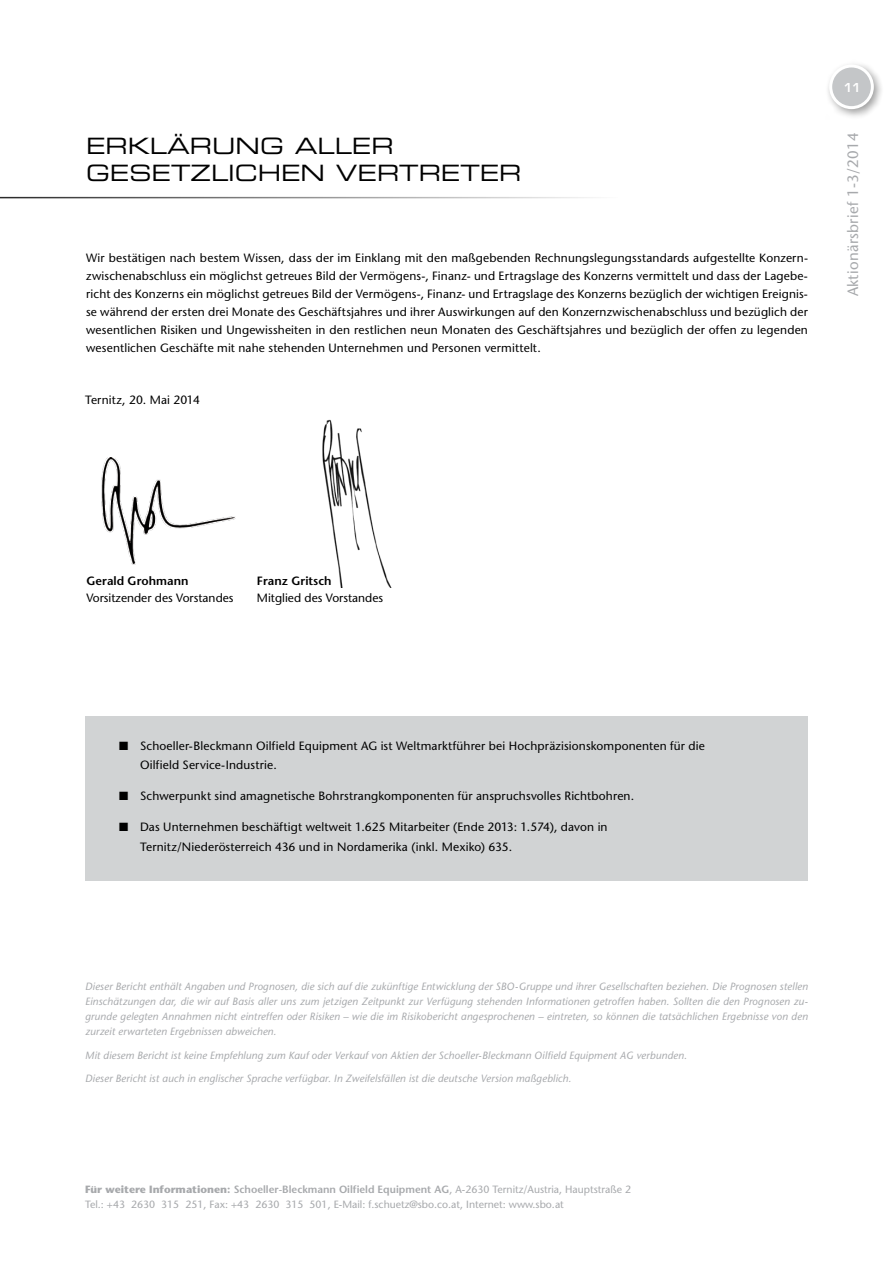
<style>
.page{position:relative;width:893px;height:1263px;background:#fff}
.page>*{position:absolute;margin:0;border:0;box-sizing:border-box;transform-origin:0 0}
.t1{font:22.5px "Eurostile Extended Two";color:#000}
.t2{font:15px "Stone Sans";letter-spacing:.02em;color:#a7a9ac}
.t3{font:12px/18px "Stone Sans";letter-spacing:.01em;color:#000}
.t4{font:600 12px "Stone Sans";color:#000}
.t5{font:600 12px "Eurostile";color:#fff}
.t6{font:italic 10.5px/15px "Stone Sans";letter-spacing:.01em;color:#a7a9ac;text-align:justify}
.t7{font:10.5px/15px "Stone Sans";color:#a7a9ac}
.s1{font-weight:700}
.s2{font-weight:600}
</style>
<div class="page">
<div style="left:824px;top:60px;width:61px;height:60px;background:#000;opacity:.4"></div>
<div style="left:831px;top:66px;width:41px;height:42px;background:#c4c6c8;border-radius:50%"></div>
<div style="left:829px;top:64px;width:45px;height:45px;border:3px solid #fff;border-radius:50%"></div>
<div style="left:85px;top:716px;width:723px;height:164px;background:#d1d3d4"></div>
<hr style="left:0;top:197px;width:618px;height:1px;background:#000">
<img style="left:101px;top:457px;width:134px;height:108px">
<img style="left:322px;top:419px;width:69px;height:168px">
<h1 class="t1" style="left:86px;top:130px;width:22px">ERK</h1>
<h1 class="t1" style="left:150px;top:130px;width:41px">LÄRUN</h1>
<h1 class="t1" style="left:260px;top:130px;width:112px">G ALLER</h1>
<h1 class="t1" style="left:86px;top:157px;width:45px">GESETZ</h1>
<h1 class="t1" style="left:211px;top:157px;width:91px">LICHEN</h1>
<h1 class="t1" style="left:336px;top:157px;width:43px">VERTRETER</h1>
<p class="t3" style="left:86px;top:249px;width:723px;text-align:justify">Wir bestätigen nach bestem Wissen, dass der im Einklang mit den maßgebenden Rechnungslegungsstandards aufgestellte Konzern&shy;zwischenabschluss ein möglichst getreues Bild der Vermögens-, Finanz- und Ertragslage des Konzerns vermittelt und dass der Lagebe&shy;richt des Konzerns ein möglichst getreues Bild der Vermögens-, Finanz- und Ertragslage des Konzerns bezüglich der wichtigen Ereignis&shy;se während der ersten drei Monate des Geschäftsjahres und ihrer Auswirkungen auf den Konzernzwischenabschluss und bezüglich der wesentlichen Risiken und Ungewissheiten in den restlichen neun Monaten des Geschäftsjahres und bezüglich der offen zu legenden wesentlichen Geschäfte mit nahe stehenden Unternehmen und Personen vermittelt.</p>
<p class="t3" style="left:85px;top:391px;width:117px">Ternitz, 20. Mai 2014</p>
<p class="t5" style="left:844px;top:80px;width:18px">11</p>
<p class="t2" style="left:844px;top:296px;width:166px;rotate:-90deg">Aktionärsbrief 1-3/2014</p>
<p class="t4" style="left:86px;top:573px;width:104px">Gerald Grohmann</p>
<p class="t3" style="left:86px;top:588px;width:149px">Vorsitzender des Vorstandes</p>
<p class="t4" style="left:257px;top:573px;width:76px">Franz Gritsch</p>
<p class="t3" style="left:257px;top:588px;width:128px">Mitglied des Vorstandes</p>
<p class="t3" style="left:140px;top:736px;width:566px;line-height:19.5px;text-indent:-21px">■ Schoeller-Bleckmann Oilfield Equipment AG ist Weltmarktführer bei Hochpräzisionskomponenten für die<br>Oilfield Service-Industrie.</p>
<p class="t3" style="left:119px;top:787px;width:517px">■ Schwerpunkt sind amagnetische Bohrstrangkomponenten für anspruchsvolles Richtbohren.</p>
<p class="t3" style="left:140px;top:817px;width:469px;line-height:19.5px;text-indent:-21px">■ Das Unternehmen beschäftigt weltweit 1.625 Mitarbeiter (Ende 2013: 1.574), davon in<br>Ternitz/Niederösterreich 436 und in Nordamerika (inkl. Mexiko) 635.</p>
<p class="t6" style="left:85px;top:979px;width:724px">Dieser Bericht enthält Angaben und Prognosen, die sich auf die zukünftige Entwicklung der SBO-Gruppe und ihrer Gesellschaften beziehen. Die Prognosen stellen Einschätzungen dar, die wir auf Basis aller uns zum jetzigen Zeitpunkt zur Verfügung stehenden Informationen getroffen haben. Sollten die den Prognosen zu&shy;grunde gelegten Annahmen nicht eintreffen oder Risiken – wie die im Risikobericht angesprochenen – eintreten, so können die tatsächlichen Ergebnisse von den zurzeit erwarteten Ergebnissen abweichen.</p>
<p class="t6" style="left:85px;top:1047px;width:604px">Mit diesem Bericht ist keine Empfehlung zum Kauf oder Verkauf von Aktien der Schoeller-Bleckmann Oilfield Equipment AG verbunden.</p>
<p class="t6" style="left:85px;top:1071px;width:488px">Dieser Bericht ist auch in englischer Sprache verfügbar. In Zweifelsfällen ist die deutsche Version maßgeblich.</p>
<p class="t7" style="left:85px;top:1182px;width:547px"><span class="s1">Für weitere Informationen:</span> <span class="s2">Schoeller-Bleckmann Oilfield Equipment AG</span>, A-2630 Ternitz/Austria, Hauptstraße 2<br>Tel.: +43 2630 315 251, Fax: +43 2630 315 501, E-Mail: f.schuetz@sbo.co.at, Internet: www.sbo.at</p>
</div>
